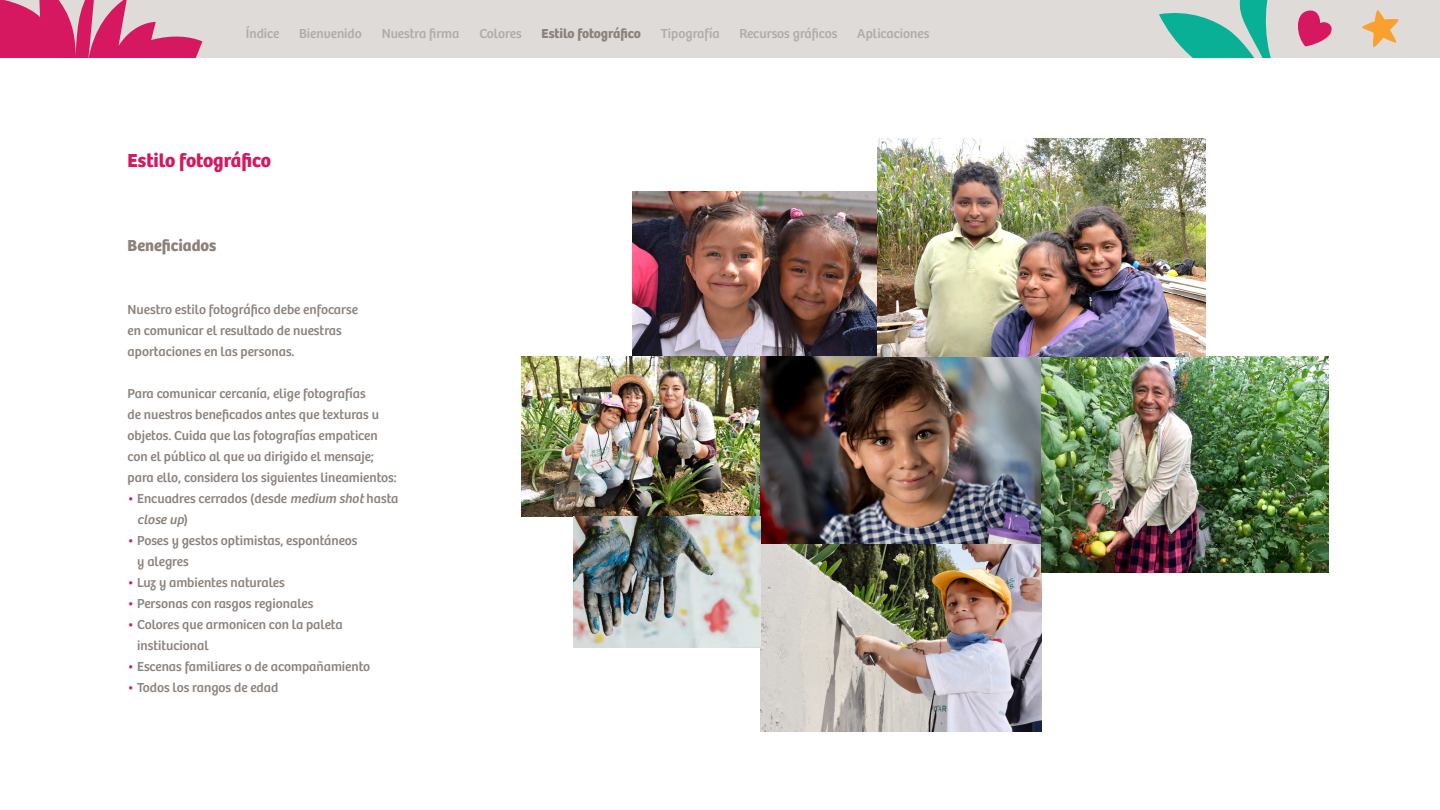
<style>
.page{position:relative;width:1440px;height:810px;background:#fff}
.page>*{position:absolute;margin:0;border:0;box-sizing:border-box;transform-origin:0 0}
.t1{font:700 19.5px "Bree";color:#d61861}
.t2{font:700 16.5px "Bree";color:#8b827d}
.t3{font:13.5px/21px "Bree";color:#8b827d}
.t4{font:13.5px "Bree";color:#b1aba7}
.t5{font:700 13.5px "Bree";color:#8b827d}
.s1{color:#d61861}
.s2{font-style:italic}
</style>
<div class="page">
<div style="left:0;top:0;width:1440px;height:57px;background:#dfdbd9"></div>
<svg style="left:0;top:0;width:202px;height:57px"></svg>
<svg style="left:1159px;top:0;width:173px;height:57px"></svg>
<svg style="left:1362px;top:10px;width:37px;height:38px"></svg>
<img style="left:632px;top:192px;width:246px;height:165px">
<img style="left:760px;top:357px;width:281px;height:374px">
<img style="left:521px;top:357px;width:239px;height:159px">
<img style="left:1041px;top:357px;width:288px;height:215px">
<img style="left:573px;top:516px;width:187px;height:131px">
<img style="left:878px;top:138px;width:327px;height:219px">
<p class="t4" style="left:246px;top:26px;width:35px">Índice</p>
<p class="t4" style="left:299px;top:26px;width:64px">Bienvenido</p>
<p class="t4" style="left:382px;top:26px;width:79px">Nuestra firma</p>
<p class="t4" style="left:479px;top:26px;width:44px">Colores</p>
<p class="t5" style="left:542px;top:26px;width:101px">Estilo fotográfico</p>
<p class="t4" style="left:661px;top:26px;width:60px">Tipografía</p>
<p class="t4" style="left:739px;top:26px;width:100px">Recursos gráficos</p>
<p class="t4" style="left:857px;top:26px;width:74px">Aplicaciones</p>
<h1 class="t1" style="left:128px;top:149px;width:145px">Estilo fotográfico</h1>
<p class="t2" style="left:128px;top:236px;width:90px">Beneficiados</p>
<p class="t3" style="left:128px;top:299px;width:232px">Nuestro estilo fotográfico debe enfocarse en comunicar el resultado de nuestras aportaciones en las personas.</p>
<p class="t3" style="left:128px;top:383px;width:271px">Para comunicar cercanía, elige fotografías<br>de nuestros beneficados antes que texturas u objetos. Cuida que las fotografías empaticen con el público al que va dirigido el mensaje; para ello, considera los siguientes lineamientos:</p>
<p class="t3" style="left:137px;top:488px;width:263px;text-indent:-10px"><span class="s1">•</span> Encuadres cerrados (desde <span class="s2">medium shot</span> hasta <span class="s2">close up</span>)</p>
<p class="t3" style="left:137px;top:530px;width:222px;text-indent:-10px"><span class="s1">•</span> Poses y gestos optimistas, espontáneos y alegres</p>
<p class="t3" style="left:128px;top:572px;width:159px"><span class="s1">•</span> Luz y ambientes naturales</p>
<p class="t3" style="left:128px;top:593px;width:187px"><span class="s1">•</span> Personas con rasgos regionales</p>
<p class="t3" style="left:137px;top:614px;width:207px;text-indent:-10px"><span class="s1">•</span> Colores que armonicen con la paleta institucional</p>
<p class="t3" style="left:128px;top:656px;width:244px"><span class="s1">•</span> Escenas familiares o de acompañamiento</p>
<p class="t3" style="left:128px;top:677px;width:152px"><span class="s1">•</span> Todos los rangos de edad</p>
</div>
